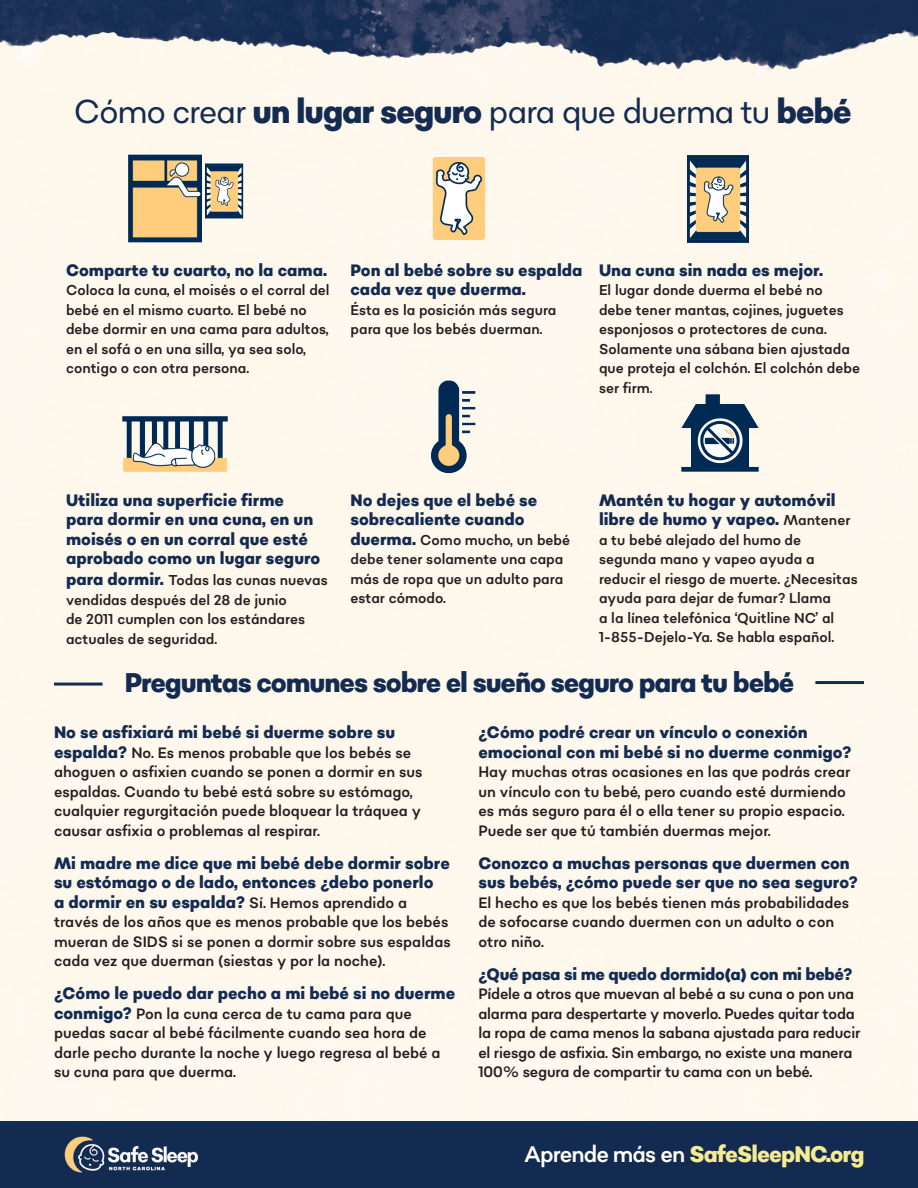
<style>
.page{position:relative;width:918px;height:1188px;background:#fff}
.page>*{position:absolute;margin:0;border:0;box-sizing:border-box;transform-origin:0 0}
.t1{font:33px "Sonny Cond";letter-spacing:-.04em;color:#142b51}
.t2{font:800 27px "Sonny Cond";letter-spacing:-.04em;color:#142b51}
.t3{font:800 22.5px "Sonny Cond";letter-spacing:-.04em;color:#f4ec93}
.t4{font:800 16.5px/19.5px "Sonny Cond";color:#142b51}
.t5{font:800 16.5px "Sonny Cond";letter-spacing:-.02em;color:#142b51}
.t6{font:15px/19.5px "Sonny Cond";color:#231f20}
.t7{font:14.25px/19.5px "Sonny Cond";color:#231f20}
.s1{font-weight:800}
.s2{font-weight:800;font-size:16.5px;color:#142b51}
.s3{font-weight:400;font-size:14.25px;color:#231f20}
.s4{font-weight:400;font-size:15px;color:#231f20}
.s5{font-weight:400;color:#fff}
</style>
<div class="page">
<div style="left:0;top:83px;width:918px;height:1039px;background:#fef8ed"></div>
<div style="left:0;top:1122px;width:918px;height:66px;background:#142b51"></div>
<img style="left:0;top:0;width:918px;height:83px">
<img style="left:430px;top:154px;width:58px;height:89px">
<img style="left:124px;top:146px;width:126px;height:105px">
<img style="left:676px;top:147px;width:83px;height:103px">
<img style="left:120px;top:389px;width:111px;height:111px">
<img style="left:424px;top:374px;width:63px;height:104px">
<img style="left:676px;top:390px;width:87px;height:87px">
<img style="left:64px;top:1136px;width:134px;height:37px">
<hr style="left:54px;top:683px;width:49px;height:3px;background:#142b51">
<hr style="left:815px;top:681px;width:49px;height:3px;background:#142b51">
<p class="t1" style="left:74px;top:90px;width:779px">Cómo crear <span class="s1">un lugar seguro</span> para que duerma tu <span class="s1">bebé</span></p>
<p class="t4" style="left:66px;top:260px;width:263px">Comparte tu cuarto, no la cama.</p>
<p class="t7" style="left:66px;top:280px;width:265px">Coloca la cuna, el moisés o el corral del bebé en el mismo cuarto. El bebé no debe dormir en una cama para adultos, en el sofá o en una silla, ya sea solo, contigo o con otra persona.</p>
<p class="t4" style="left:350px;top:260px;width:234px">Pon al bebé sobre su espalda cada vez que duerma.</p>
<p class="t7" style="left:350px;top:300px;width:208px">Ésta es la posición más segura para que los bebés duerman.</p>
<p class="t4" style="left:599px;top:260px;width:226px">Una cuna sin nada es mejor.</p>
<p class="t7" style="left:599px;top:280px;width:263px">El lugar donde duerma el bebé no<br>debe tener mantas, cojines, juguetes esponjosos o protectores de cuna.<br>Solamente una sábana bien ajustada que proteja el colchón. El colchón debe ser firm.</p>
<p class="t4" style="left:66px;top:490px;width:256px">Utiliza una superficie firme para dormir en una cuna, en un moisés o en un corral que esté aprobado como un lugar seguro</p>
<p class="t7" style="left:66px;top:571px;width:263px"><span class="s2">para dormir.</span> Todas las cunas nuevas vendidas después del 28 de junio<br>de 2011 cumplen con los estándares actuales de seguridad.</p>
<p class="t4" style="left:350px;top:490px;width:188px">No dejes que el bebé se sobrecaliente cuando</p>
<p class="t7" style="left:350px;top:530px;width:221px"><span class="s2">duerma.</span> Como mucho, un bebé debe tener solamente una capa más de ropa que un adulto para estar cómodo.</p>
<p class="t4" style="left:599px;top:490px;width:253px">Mantén tu hogar y automóvil libre de humo y vapeo. <span class="s3">Mantener</span></p>
<p class="t7" style="left:599px;top:530px;width:260px">a tu bebé alejado del humo de segunda mano y vapeo ayuda a reducir el riesgo de muerte. ¿Necesitas ayuda para dejar de fumar? Llama<br>a la línea telefónica ‘Quitline NC’ al 1-855-Dejelo-Ya. Se habla español.</p>
<p class="t2" style="left:125px;top:664px;width:671px">Preguntas comunes sobre el sueño seguro para tu bebé</p>
<p class="t4" style="left:54px;top:723px;width:343px">No se asfixiará mi bebé si duerme sobre su</p>
<p class="t6" style="left:54px;top:743px;width:370px"><span class="s2">espalda?</span> No. Es menos probable que los bebés se ahoguen o asfixien cuando se ponen a dormir en sus espaldas. Cuando tu bebé está sobre su estómago, cualquier regurgitación puede bloquear la tráquea y causar asfixia o problemas al respirar.</p>
<p class="t4" style="left:54px;top:853px;width:397px">Mi madre me dice que mi bebé debe dormir sobre su estómago o de lado, entonces ¿debo ponerlo<br>a dormir en su espalda? <span class="s4">Sí. Hemos aprendido a</span></p>
<p class="t6" style="left:54px;top:912px;width:398px">través de los años que es menos probable que los bebés mueran de SIDS si se ponen a dormir sobre sus espaldas cada vez que duerman (siestas y por la noche).</p>
<p class="t4" style="left:54px;top:984px;width:403px">¿Cómo le puedo dar pecho a mi bebé si no duerme</p>
<p class="t6" style="left:54px;top:1004px;width:388px"><span class="s2">conmigo?</span> Pon la cuna cerca de tu cama para que puedas sacar al bebé fácilmente cuando sea hora de darle pecho durante la noche y luego regresa al bebé a su cuna para que duerma.</p>
<p class="t4" style="left:478px;top:723px;width:374px">¿Cómo podré crear un vínculo o conexión emocional con mi bebé si no duerme conmigo?</p>
<p class="t6" style="left:478px;top:762px;width:374px">Hay muchas otras ocasiones en las que podrás crear un vínculo con tu bebé, pero cuando esté durmiendo es más seguro para él o ella tener su propio espacio.<br>Puede ser que tú también duermas mejor.</p>
<p class="t4" style="left:478px;top:853px;width:381px">Conozco a muchas personas que duermen con sus bebés, ¿cómo puede ser que no sea seguro?</p>
<p class="t6" style="left:478px;top:893px;width:372px">El hecho es que los bebés tienen más probabilidades de sofocarse cuando duermen con un adulto o con otro niño.</p>
<p class="t5" style="left:478px;top:963px;width:375px">¿Qué pasa si me quedo dormido(a) con mi bebé?</p>
<p class="t6" style="left:478px;top:984px;width:384px">Pídele a otros que muevan al bebé a su cuna o pon una alarma para despertarte y moverlo. Puedes quitar toda la ropa de cama menos la sabana ajustada para reducir el riesgo de asfixia. Sin embargo, no existe una manera 100% segura de compartir tu cama con un bebé.</p>
<p class="t3" style="left:524px;top:1139px;width:342px"><span class="s5">Aprende más en</span> SafeSleepNC.org</p>
</div>
